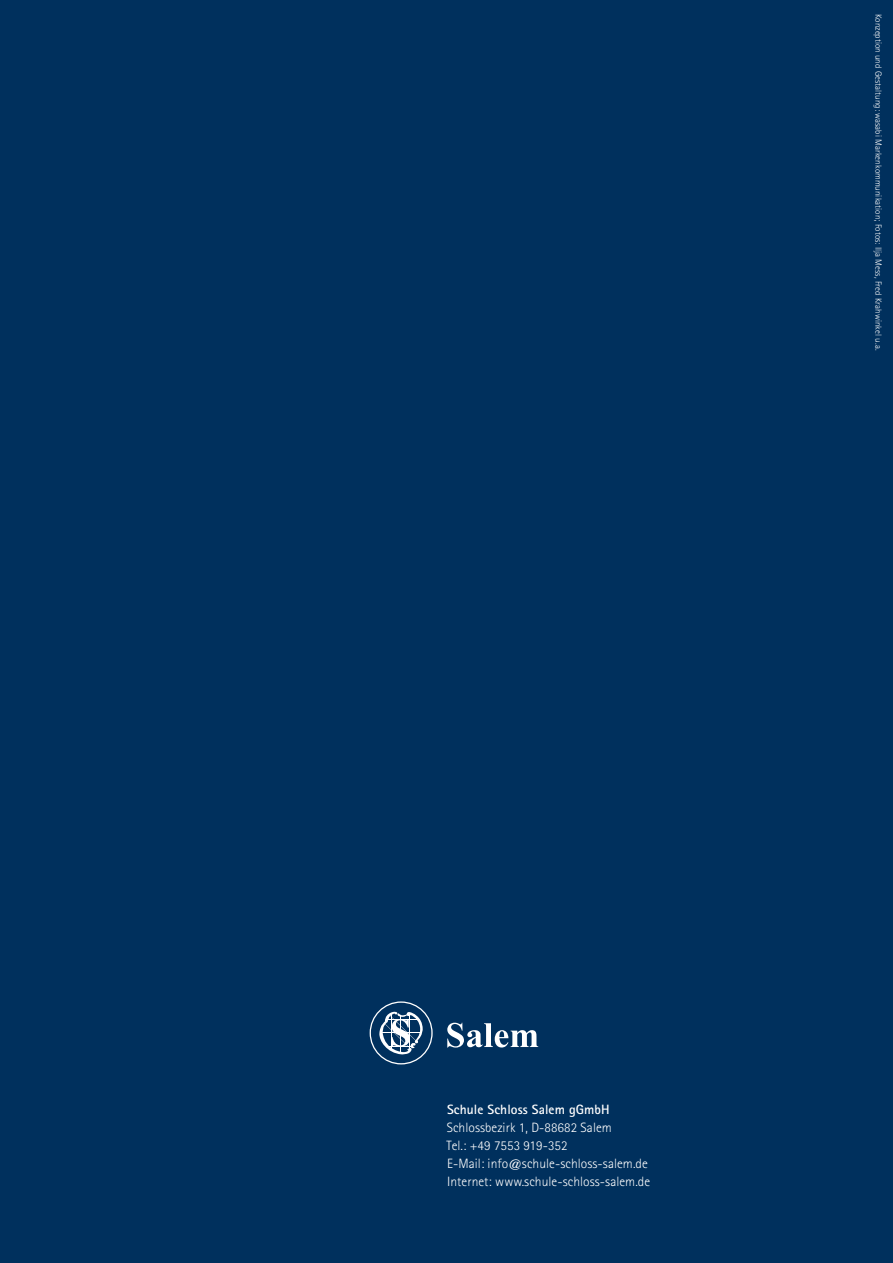
<style>
.page{position:relative;width:893px;height:1263px;background:#00305d}
.page>*{position:absolute;margin:0;border:0;box-sizing:border-box;transform-origin:0 0}
.t1{font:300 13.5px/18px "Rotis Sans Serif";letter-spacing:.005em;color:#fff}
.t2{font:700 13.5px "Rotis Sans Serif";letter-spacing:.005em;color:#fff}
.t3{font:300 9px "Rotis Sans Serif";letter-spacing:.005em;color:#fff}
</style>
<div class="page">
<svg style="left:447px;top:1023px;width:91px;height:24px"></svg>
<svg style="left:370px;top:1001px;width:63px;height:63px"></svg>
<p class="t3" style="left:884px;top:14px;width:339px;rotate:90deg">Konzeption und Gestaltung: wasabi Markenkommunikation; Fotos: Ilja Mess, Fred Krahwinkel u.a.</p>
<p class="t2" style="left:447px;top:1101px;width:164px">Schule Schloss Salem gGmbH</p>
<p class="t1" style="left:447px;top:1119px;width:205px">Schlossbezirk 1, D-88682 Salem<br>Tel.: +49 7553 919-352<br>E-Mail: info@schule-schloss-salem.de Internet: www.schule-schloss-salem.de</p>
</div>
